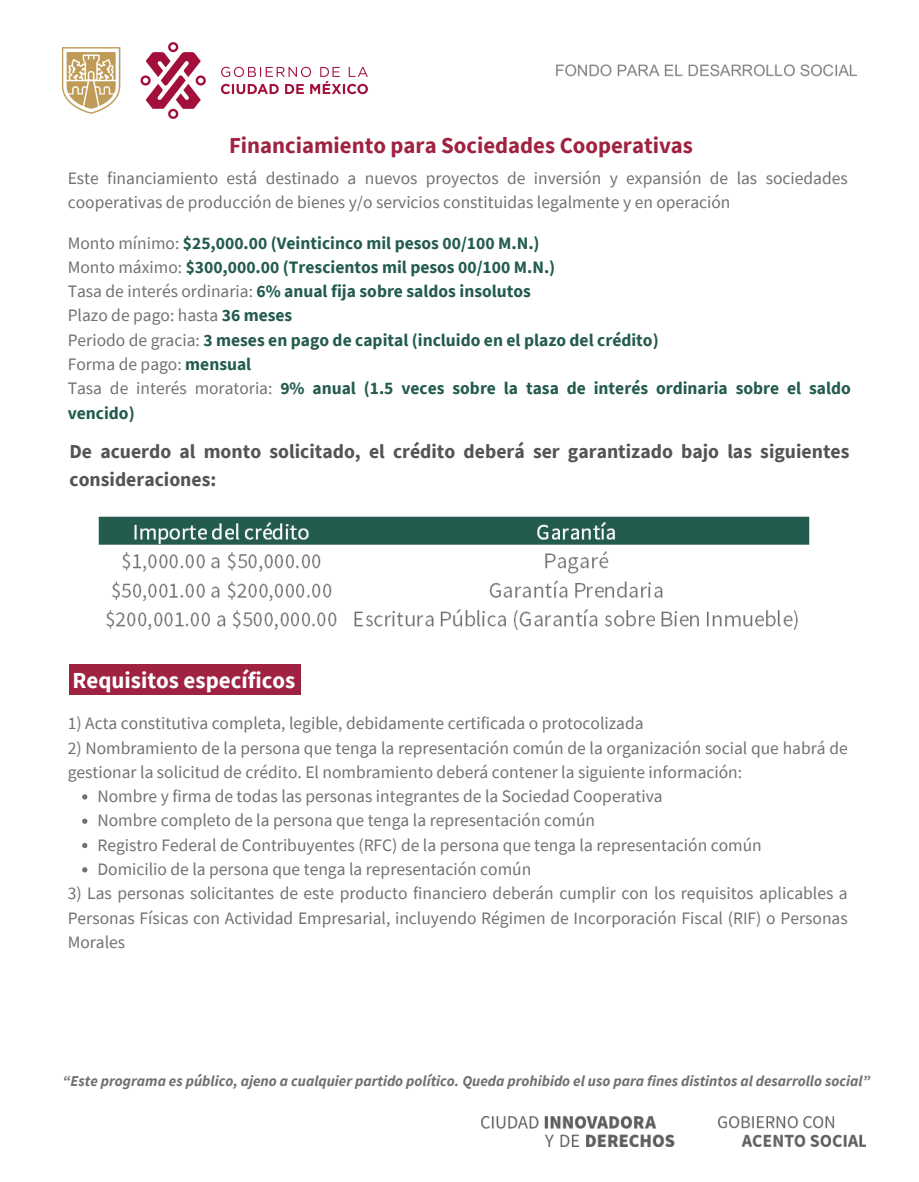
<style>
.page{position:relative;width:919px;height:1182px;background:#fff}
.page>*{position:absolute;margin:0;border:0;box-sizing:border-box;transform-origin:0 0}
.t1{font:700 22.93px "Source Sans Pro";color:#fff}
.t2{font:700 22.75px "Source Sans Pro";color:#9f2241}
.t3{font:700 19.69px/27.6px "Source Sans Pro";color:#545454}
.t4{font:17.5px/24.3px "Source Sans Pro";color:#6f7271}
.t5{font:700 17.5px/24.3px "Source Sans Pro";color:#235b4e}
.t6{font:italic 700 15.05px "Source Sans Pro";color:#6f7271}
.s1{font-weight:400;color:#6f7271}
</style>
<div class="page">
<img style="left:62px;top:42px;width:306px;height:77px">
<img style="left:556px;top:64px;width:301px;height:13px">
<img style="left:99px;top:516px;width:710px;height:114px">
<div style="left:69px;top:664px;width:231px;height:31px;background:#9f2241"></div>
<svg style="left:82px;top:794px;width:5px;height:5px"></svg>
<svg style="left:82px;top:818px;width:5px;height:5px"></svg>
<svg style="left:82px;top:843px;width:5px;height:5px"></svg>
<svg style="left:82px;top:867px;width:5px;height:5px"></svg>
<img style="left:482px;top:1116px;width:384px;height:30px">
<h1 class="t2" style="left:229px;top:131px;width:465px">Financiamiento para Sociedades Cooperativas</h1>
<h3 class="t4" style="left:68px;top:165px;width:781px">Este financiamiento está destinado a nuevos proyectos de inversión y expansión de las sociedades cooperativas de producción de bienes y/o servicios constituidas legalmente y en operación</h3>
<h3 class="t5" style="left:68px;top:230px;width:784px"><span class="s1">Monto mínimo:</span> $25,000.00 (Veinticinco mil pesos 00/100 M.N.)<br><span class="s1">Monto máximo:</span> $300,000.00 (Trescientos mil pesos 00/100 M.N.)<br><span class="s1">Tasa de interés ordinaria:</span> 6% anual fija sobre saldos insolutos<br><span class="s1">Plazo de pago: hasta</span> 36 meses<br><span class="s1">Periodo de gracia:</span> 3 meses en pago de capital (incluido en el plazo del crédito)<br><span class="s1">Forma de pago:</span> mensual<br><span class="s1">Tasa de interés moratoria:</span> 9% anual (1.5 veces sobre la tasa de interés ordinaria sobre el saldo vencido)</h3>
<h2 class="t3" style="left:69px;top:437px;width:781px">De acuerdo al monto solicitado, el crédito deberá ser garantizado bajo las siguientes consideraciones:</h2>
<h1 class="t1" style="left:73px;top:665px;width:224px">Requisitos específicos</h1>
<h3 class="t4" style="left:68px;top:710px;width:577px">1) Acta constitutiva completa, legible, debidamente certificada o protocolizada</h3>
<h3 class="t4" style="left:68px;top:735px;width:781px">2) Nombramiento de la persona que tenga la representación común de la organización social que habrá de gestionar la solicitud de crédito. El nombramiento deberá contener la siguiente información:</h3>
<p class="t4" style="left:97px;top:783px;width:567px">Nombre y firma de todas las personas integrantes de la Sociedad Cooperativa</p>
<p class="t4" style="left:97px;top:808px;width:499px">Nombre completo de la persona que tenga la representación común</p>
<p class="t4" style="left:97px;top:832px;width:666px">Registro Federal de Contribuyentes (RFC) de la persona que tenga la representación común</p>
<p class="t4" style="left:97px;top:856px;width:435px">Domicilio de la persona que tenga la representación común</p>
<h3 class="t4" style="left:68px;top:880px;width:781px;text-align:justify">3) Las personas solicitantes de este producto financiero deberán cumplir con los requisitos aplicables a Personas Físicas con Actividad Empresarial, incluyendo Régimen de Incorporación Fiscal (RIF) o Personas Morales</h3>
<p class="t6" style="left:63px;top:1071px;width:809px">“Este programa es público, ajeno a cualquier partido político. Queda prohibido el uso para fines distintos al desarrollo social”</p>
</div>
